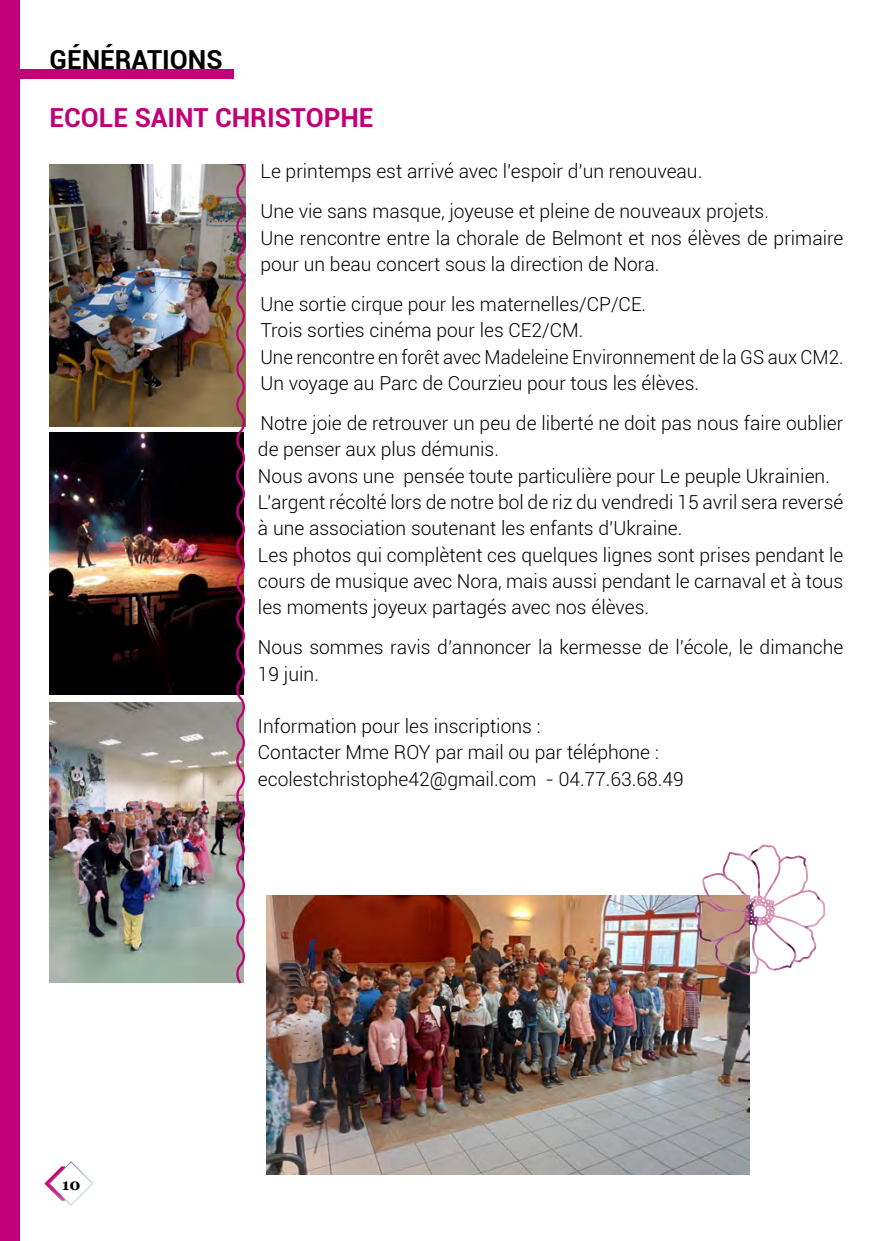
<style>
.page{position:relative;width:893px;height:1241px;background:#fff}
.page>*{position:absolute;margin:0;border:0;box-sizing:border-box;transform-origin:0 0}
.t1{font:700 26.25px "Roboto";color:#c10077}
.t2{font:700 26.25px "Roboto";color:#000}
.t3{font:300 19.25px/26.2px "Roboto";color:#000}
.t4{font:700 15.75px "Georgia";color:#000}
</style>
<div class="page">
<svg style="left:44px;top:1161px;width:49px;height:45px"></svg>
<div style="left:0;top:0;width:20px;height:1240px;background:#c10077"></div>
<div style="left:0;top:69px;width:233px;height:10px;background:#c10077"></div>
<img style="left:50px;top:164px;width:183px;height:262px">
<img style="left:50px;top:432px;width:183px;height:262px">
<img style="left:266px;top:895px;width:483px;height:279px">
<img style="left:50px;top:702px;width:183px;height:280px">
<img style="left:233px;top:164px;width:13px;height:820px">
<img style="left:694px;top:844px;width:132px;height:131px">
<h1 class="t2" style="left:50px;top:41px;width:175px">GÉNÉRATIONS</h1>
<h1 class="t1" style="left:50px;top:99px;width:325px">ECOLE SAINT CHRISTOPHE</h1>
<p class="t3" style="left:260px;top:150px;width:510px;line-height:40.2px">Le printemps est arrivé avec l’espoir d’un renouveau.<br>Une vie sans masque, joyeuse et pleine de nouveaux projets.</p>
<p class="t3" style="left:260px;top:224px;width:584px">Une rencontre entre la chorale de Belmont et nos élèves de primaire pour un beau concert sous la direction de Nora.</p>
<p class="t3" style="left:260px;top:290px;width:584px">Une sortie cirque pour les maternelles/CP/CE.<br>Trois sorties cinéma pour les CE2/CM.<br>Une rencontre en forêt avec Madeleine Environnement de la GS aux CM2.<br>Un voyage au Parc de Courzieu pour tous les élèves.</p>
<p class="t3" style="left:258px;top:409px;width:587px">Notre joie de retrouver un peu de liberté ne doit pas nous faire oublier de penser aux plus démunis.<br>Nous avons une pensée toute particulière pour Le peuple Ukrainien.<br>L’argent récolté lors de notre bol de riz du vendredi 15 avril sera reversé à une association soutenant les enfants d’Ukraine.<br>Les photos qui complètent ces quelques lignes sont prises pendant le cours de musique avec Nora, mais aussi pendant le carnaval et à tous les moments joyeux partagés avec nos élèves.</p>
<p class="t3" style="left:258px;top:633px;width:587px">Nous sommes ravis d’annoncer la kermesse de l’école, le dimanche<br>19 juin.</p>
<p class="t3" style="left:258px;top:712px;width:427px">Information pour les inscriptions :<br>Contacter Mme ROY par mail ou par téléphone : ecolestchristophe42@gmail.com - 04.77.63.68.49</p>
<p class="t4" style="left:62px;top:1171px;width:20px">10</p>
</div>
